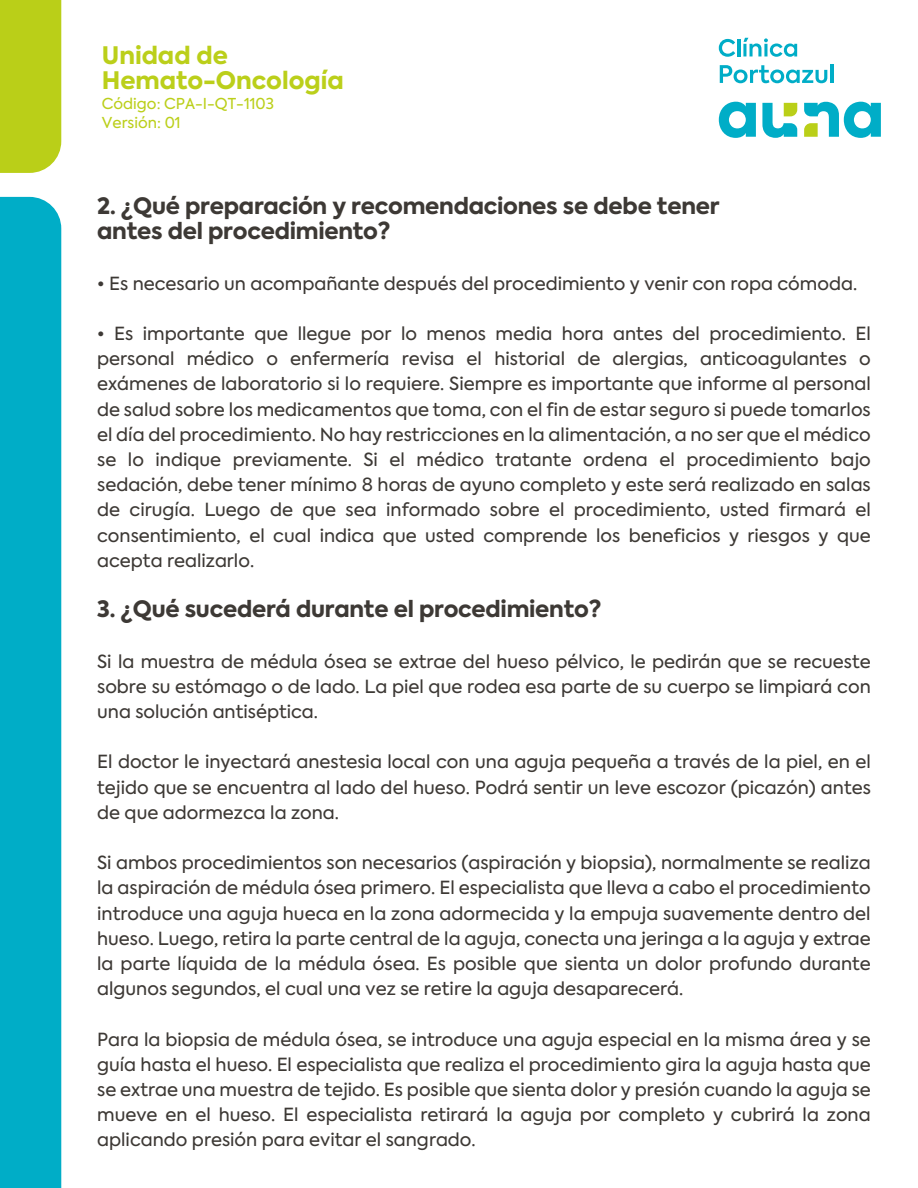
<style>
.page{position:relative;width:918px;height:1188px;background:#fff}
.page>*{position:absolute;margin:0;border:0;box-sizing:border-box;transform-origin:0 0}
.t1{font:800 24px/25.5px "Axiforma";color:#bbcf1a}
.t2{font:800 22.5px/25.2px "Axiforma";letter-spacing:-.01em;color:#3d3935}
.t3{font:18px/25.2px "Axiforma";color:#3d3935;text-align:justify}
.t4{font:15px/19.5px "Axiforma";color:#bbcf1a}
</style>
<div class="page">
<div style="left:0;top:197px;width:61px;height:991px;background:#00adc7"></div>
<div style="left:0;top:0;width:61px;height:173px;background:#bacf18"></div>
<svg style="left:719px;top:102px;width:37px;height:36px"></svg>
<svg style="left:762px;top:102px;width:119px;height:36px"></svg>
<svg style="left:719px;top:39px;width:16px;height:18px"></svg>
<hr style="left:737px;top:39px;width:3px;height:17px;background:#00adc7">
<svg style="left:743px;top:38px;width:54px;height:19px"></svg>
<svg style="left:720px;top:65px;width:107px;height:18px"></svg>
<hr style="left:830px;top:65px;width:4px;height:18px;background:#00adc7">
<h1 class="t1" style="left:102px;top:43px;width:243px">Unidad de<br>Hemato-Oncología</h1>
<p class="t4" style="left:102px;top:94px;width:174px">Código: CPA-I-QT-1103<br>Versión: 01</p>
<p class="t2" style="left:97px;top:194px;width:624px">2. ¿Qué preparación y recomendaciones se debe tener antes del procedimiento?</p>
<p class="t3" style="left:97px;top:271px;width:762px">• Es necesario un acompañante después del procedimiento y venir con ropa cómoda.</p>
<p class="t3" style="left:97px;top:321px;width:775px">• Es importante que llegue por lo menos media hora antes del procedimiento. El personal médico o enfermería revisa el historial de alergias, anticoagulantes o exámenes de laboratorio si lo requiere. Siempre es importante que informe al personal de salud sobre los medicamentos que toma, con el fin de estar seguro si puede tomarlos el día del procedimiento. No hay restricciones en la alimentación, a no ser que el médico se lo indique previamente. Si el médico tratante ordena el procedimiento bajo sedación, debe tener mínimo 8 horas de ayuno completo y este será realizado en salas de cirugía. Luego de que sea informado sobre el procedimiento, usted firmará el consentimiento, el cual indica que usted comprende los beneficios y riesgos y que acepta realizarlo.</p>
<p class="t2" style="left:97px;top:597px;width:506px">3. ¿Qué sucederá durante el procedimiento?</p>
<p class="t3" style="left:97px;top:649px;width:775px">Si la muestra de médula ósea se extrae del hueso pélvico, le pedirán que se recueste sobre su estómago o de lado. La piel que rodea esa parte de su cuerpo se limpiará con una solución antiséptica.</p>
<p class="t3" style="left:97px;top:750px;width:775px">El doctor le inyectará anestesia local con una aguja pequeña a través de la piel, en el tejido que se encuentra al lado del hueso. Podrá sentir un leve escozor (picazón) antes de que adormezca la zona.</p>
<p class="t3" style="left:97px;top:850px;width:775px">Si ambos procedimientos son necesarios (aspiración y biopsia), normalmente se realiza la aspiración de médula ósea primero. El especialista que lleva a cabo el procedimiento introduce una aguja hueca en la zona adormecida y la empuja suavemente dentro del hueso. Luego, retira la parte central de la aguja, conecta una jeringa a la aguja y extrae la parte líquida de la médula ósea. Es posible que sienta un dolor profundo durante algunos segundos, el cual una vez se retire la aguja desaparecerá.</p>
<p class="t3" style="left:97px;top:1027px;width:775px">Para la biopsia de médula ósea, se introduce una aguja especial en la misma área y se guía hasta el hueso. El especialista que realiza el procedimiento gira la aguja hasta que se extrae una muestra de tejido. Es posible que sienta dolor y presión cuando la aguja se mueve en el hueso. El especialista retirará la aguja por completo y cubrirá la zona aplicando presión para evitar el sangrado.</p>
</div>
